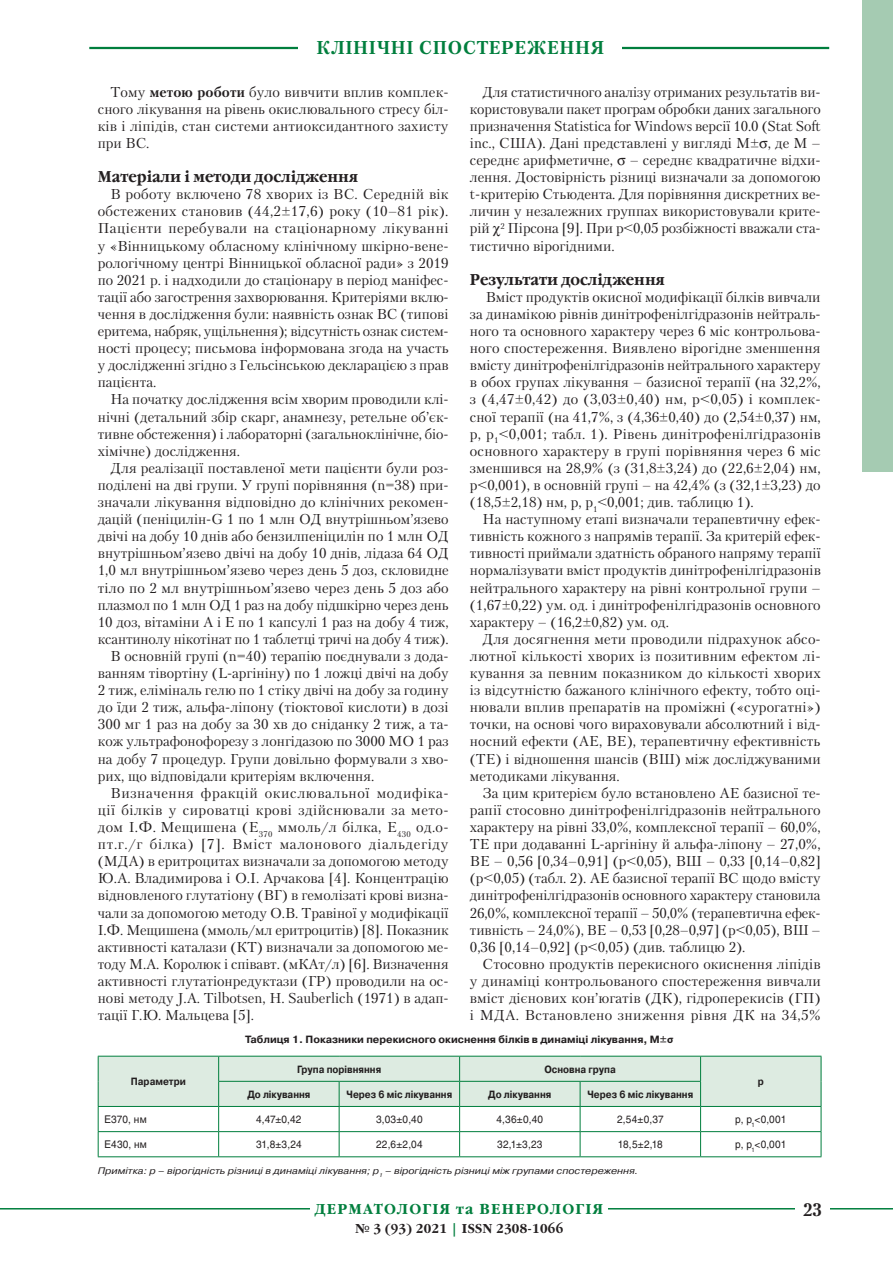
<style>
.page{position:relative;width:893px;height:1263px;background:#fff}
.page>*{position:absolute;margin:0;border:0;box-sizing:border-box;transform-origin:0 0}
.t1{font:700 18.6px "Petersburg C";letter-spacing:.05em;color:#007e3d;scale:.95 1}
.t2{font:700 18px "Petersburg C";color:#231f20}
.Subpost{font:700 15.6px "Garamond C";color:#231f20;scale:.89 1}
.body{font:14.25px/17.1px "Petersburg C";color:#231f20;text-align:justify}
.Rub_DiV{font:700 14.25px "Garamond C";letter-spacing:.1em;color:#007e3d;scale:.95 1}
.Rub_DiV-2{font:700 12.9px "Garamond C";letter-spacing:.025em;color:#231f20;scale:.95 1}
.tbl_body{font:10.5px "Helios";letter-spacing:.02em;color:#231f20;scale:.95 1}
.tbl_Shapka{font:700 10.5px "Pragmatica C";color:#231f20;scale:.9 1}
.tbl_Zag{font:700 10.5px "Pragmatica C";color:#231f20}
.Primechanie{font:italic 9.45px "Pragmatica C";color:#231f20;scale:1.11 1}
.s1{font-weight:700}
.s2{font-family:"Myriad Pro"}
.s3{font-style:inherit}
.s4{color:#007e3d}
</style>
<div class="page">
<svg style="left:98px;top:1056px;width:724px;height:101px"></svg>
<hr style="left:219px;top:1106px;width:120px;height:1px;background:#007e3d">
<hr style="left:339px;top:1106px;width:121px;height:1px;background:#007e3d">
<hr style="left:460px;top:1106px;width:120px;height:1px;background:#007e3d">
<hr style="left:580px;top:1106px;width:121px;height:1px;background:#007e3d">
<hr style="left:701px;top:1106px;width:120px;height:1px;background:#007e3d">
<hr style="left:89px;top:47px;width:740px;height:2px;background:#007e3d">
<div style="left:299px;top:30px;width:323px;height:34px;background:#fff"></div>
<div style="left:863px;top:0;width:30px;height:472px;background:#a5cbb2"></div>
<hr style="left:0;top:1208px;width:893px;height:1px;background:#007e3d">
<div style="left:795px;top:1200px;width:34px;height:17px;background:#fff"></div>
<div style="left:310px;top:1198px;width:298px;height:21px;background:#fff"></div>
<h1 class="t1" style="left:316px;top:36px;width:304px">КЛІНІЧНІ СПОСТЕРЕЖЕННЯ</h1>
<p class="body" style="left:98px;top:83px;width:352px;text-indent:13px">Тому <span class="s1">метою роботи</span> було вивчити вплив комплек&shy;сного лікування на рівень окислювального стресу біл&shy;ків і ліпідів, стан системи антиоксидантного захисту при ВС.</p>
<p class="Subpost" style="left:98px;top:168px;width:294px">Матеріали і методи дослідження</p>
<p class="body" style="left:98px;top:186px;width:352px;text-indent:13px">В роботу включено 78 хворих із ВС. Середній вік обстежених становив (44,2±17,6) року (10–81 рік).<br>Пацієнти перебували на стаціонарному лікуванні у «Вінницькому обласному клінічному шкірно-вене&shy;рологічному центрі Вінницької обласної ради» з 2019 по 2021 р. і надходили до стаціонару в період маніфес&shy;тації або загострення захворювання. Критеріями вклю&shy;чення в дослідження були: наявність ознак ВС (типові еритема, набряк, ущільнення); відсутність ознак систем&shy;ності процесу; письмова інформована згода на участь у дослідженні згідно з Гельсінською декларацією з прав пацієнта.</p>
<p class="body" style="left:98px;top:391px;width:352px;text-align:left;text-indent:13px">На початку дослідження всім хворим проводили клі&shy;нічні (детальний збір скарг, анамнезу, ретельне об’єк&shy;тивне обстеження) і лабораторні (загальноклінічне, біо&shy;хімічне) дослідження.</p>
<p class="body" style="left:98px;top:459px;width:352px;text-indent:13px">Для реалізації поставленої мети пацієнти були роз&shy;поділені на дві групи. У групі порівняння (n=38) при&shy;значали лікування відповідно до клінічних рекомен&shy;дацій (пеніцилін-G 1 по 1 млн ОД внутрішньом’язево двічі на добу 10 днів або бензилпеніцилін по 1 млн ОД внутрішньом’язево двічі на добу 10 днів, лідаза 64 ОД 1,0 мл внутрішньом’язево через день 5 доз, скловидне тіло по 2 мл внутрішньом’язево через день 5 доз або плазмол по 1 млн ОД 1 раз на добу підшкірно через день 10 доз, вітаміни А і Е по 1 капсулі 1 раз на добу 4 тиж, ксантинолу нікотінат по 1 таблетці тричі на добу 4 тиж).</p>
<p class="body" style="left:98px;top:647px;width:352px;text-indent:13px">В основній групі (n=40) терапію поєднували з дода&shy;ванням тівортіну (L-аргiнiну) по 1 ложці двічі на добу 2 тиж, еліміналь гелю по 1 стіку двічі на добу за годину до їди 2 тиж, альфа-ліпону (тiоктової кислоти) в дозі 300 мг 1 раз на добу за 30 хв до сніданку 2 тиж, а та&shy;кож ультрафонофорезу з лонгідазою по 3000 МО 1 раз на добу 7 процедур. Групи довільно формували з хво&shy;рих, що відповідали критеріям включення.</p>
<p class="body" style="left:98px;top:784px;width:352px;text-indent:13px">Визначення фракцій окислювальної модифіка&shy;ції білків у сироватці крові здійснювали за мето&shy;дом І.Ф. Мещишена (Е<sub>370</sub> ммоль/л білка, Е<sub>430</sub> од.о&shy;пт.г./г білка) [7]. Вміст малонового діальдегіду (МДА) в еритроцитах визначали за допомогою методу Ю.А. Владимирова і О.І. Арчакова [4]. Концентрацію відновленого глутатіону (ВГ) в гемолізаті крові визна&shy;чали за допомогою методу О.В. Травіної у модифікації І.Ф. Мещишена (ммоль/мл еритроцитів) [8]. Показник активності каталази (КТ) визначали за допомогою ме&shy;тоду М.А. Королюк і співавт. (мКАт/л) [6]. Визначення активності глутатіонредуктази (ГР) проводили на ос&shy;нові методу J.A. Tilbotsen, H. Sauberlich (1971) в адап&shy;тації Г.Ю. Мальцева [5].</p>
<p class="body" style="left:470px;top:83px;width:353px;text-indent:13px">Для статистичного аналізу отриманих результатів ви&shy;користовували пакет програм обробки даних загального призначення Statistica for Windows версії 10.0 (Stat Soft inc., США). Дані представлені у вигляді M± , де М – середнє арифметичне, – середнє квадратичне відхи&shy;лення. Достовірність різниці визначали за допомогою t-критерію Стьюдента. Для порівняння дискретних ве&shy;личин у незалежних группах використовували крите&shy;рій <sup>2</sup> Пірсона [9]. При р&lt;0,05 розбіжності вважали ста&shy;тистично вірогідними.</p>
<p class="Subpost" style="left:470px;top:270px;width:221px">Результати дослідження</p>
<p class="body" style="left:470px;top:288px;width:352px;text-indent:16px">Вміст продуктів окисної модифікації білків вивчали за динамікою рівнів динітрофенілгідразонів нейтраль&shy;ного та основного характеру через 6 міс контрольова&shy;ного спостереження. Виявлено вірогідне зменшення вмісту динітрофенілгідразонів нейтрального характеру в обох групах лікування – базисної терапії (на 32,2%, з (4,47±0,42) до (3,03±0,40) нм, р&lt;0,05) і комплек&shy;сної терапії (на 41,7%, з (4,36±0,40) до (2,54±0,37) нм, р, р<sub>1</sub>&lt;0,001; табл. 1). Рівень динітрофенілгідразонів основного характеру в групі порівняння через 6 міс зменшився на 28,9% (з (31,8±3,24) до (22,6±2,04) нм, p&lt;0,001), в основній групі – на 42,4% (з (32,1±3,23) до (18,5±2,18) нм, p, р<sub>1</sub>&lt;0,001; див. таблицю 1).</p>
<p class="body" style="left:470px;top:510px;width:353px;text-indent:13px">На наступному етапі визначали терапевтичну ефек&shy;тивність кожного з напрямів терапії. За критерій ефек&shy;тивності приймали здатність обраного напряму терапії нормалізувати вміст продуктів динітрофенілгідразонів нейтрального характеру на рівні контрольної групи – (1,67±0,22) ум. од. і динітрофенілгідразонів основного характеру – (16,2±0,82) ум. од.</p>
<p class="body" style="left:470px;top:630px;width:352px;text-indent:13px">Для досягнення мети проводили підрахунок абсо&shy;лютної кількості хворих із позитивним ефектом лі&shy;кування за певним показником до кількості хворих із відсутністю бажаного клінічного ефекту, тобто оці&shy;нювали вплив препаратів на проміжні («сурогатні») точки, на основі чого вираховували абсолютний і від&shy;носний ефекти (АЕ, ВЕ), терапевтичну ефективність (ТЕ) і відношення шансів (ВШ) між досліджуваними методиками лікування.</p>
<p class="body" style="left:470px;top:784px;width:352px;text-indent:13px">За цим критерієм було встановлено АЕ базисної те&shy;рапії стосовно динітрофенілгідразонів нейтрального характеру на рівні 33,0%, комплексної терапії – 60,0%, ТЕ при додаванні L-аргініну й альфа-ліпону – 27,0%, ВЕ – 0,56 [0,34–0,91] (p&lt;0,05), ВШ – 0,33 [0,14–0,82] (p&lt;0,05) (табл. 2). АЕ базисної терапії ВС щодо вмісту динітрофенілгідразонів основного характеру становила 26,0%, комплексної терапії – 50,0% (терапевтична ефек&shy;тивність – 24,0%), ВЕ – 0,53 [0,28–0,97] (p&lt;0,05), ВШ – 0,36 [0,14–0,92] (p&lt;0,05) (див. таблицю 2).</p>
<p class="body" style="left:470px;top:955px;width:352px;text-indent:13px">Стосовно продуктів перекисного окиснення ліпідів у динаміці контрольованого спостереження вивчали вміст дієнових кон’югатів (ДК), гідроперекисів (ГП) і МДА. Встановлено зниження рівня ДК на 34,5%</p>
<p class="tbl_Zag" style="left:245px;top:1033px;width:430px">Таблиця 1. Показники перекисного окиснення білків в динаміці лікування, M±<span class="s2">σ</span></p>
<p class="tbl_Shapka" style="left:131px;top:1076px;width:63px">Параметри</p>
<p class="tbl_Shapka" style="left:297px;top:1063px;width:95px">Група порівняння</p>
<p class="tbl_Shapka" style="left:544px;top:1063px;width:81px">Основна група</p>
<p class="tbl_Shapka" style="left:247px;top:1088px;width:72px">До лiкування</p>
<p class="tbl_Shapka" style="left:346px;top:1088px;width:119px">Через 6 мic лiкування</p>
<p class="tbl_Shapka" style="left:488px;top:1088px;width:72px">До лiкування</p>
<p class="tbl_Shapka" style="left:587px;top:1088px;width:119px">Через 6 міс лiкування</p>
<p class="tbl_Shapka" style="left:758px;top:1076px;width:8px">р</p>
<p class="tbl_body" style="left:105px;top:1113px;width:46px">Е370, нм</p>
<p class="tbl_body" style="left:256px;top:1113px;width:49px">4,47±0,42</p>
<p class="tbl_body" style="left:376px;top:1113px;width:51px">3,03±0,40</p>
<p class="tbl_body" style="left:496px;top:1113px;width:51px">4,36±0,40</p>
<p class="tbl_body" style="left:617px;top:1113px;width:51px">2,54±0,37</p>
<p class="tbl_body" style="left:735px;top:1113px;width:55px">p, р<sub>1</sub>&lt;0,001</p>
<p class="tbl_body" style="left:105px;top:1138px;width:46px">Е430, нм</p>
<p class="tbl_body" style="left:256px;top:1138px;width:50px">31,8±3,24</p>
<p class="tbl_body" style="left:376px;top:1138px;width:51px">22,6±2,04</p>
<p class="tbl_body" style="left:497px;top:1138px;width:49px">32,1±3,23</p>
<p class="tbl_body" style="left:618px;top:1138px;width:49px">18,5±2,18</p>
<p class="tbl_body" style="left:735px;top:1138px;width:55px">p, р<sub>1</sub>&lt;0,001</p>
<p class="Primechanie" style="left:98px;top:1165px;width:488px"><span class="s3">Примітка:</span> р – вірогідність різниці в динаміці лікування; р<sub>1</sub> – вірогідність різниці між групами спостереження.</p>
<p class="Rub_DiV" style="left:315px;top:1201px;width:305px">ДЕРМАТОЛОГІЯ та ВЕНЕРОЛОГІЯ</p>
<p class="Rub_DiV-2" style="left:355px;top:1221px;width:220px">№ 3 (93) 2021 <span class="s4">|</span> ISSN 2308-1066</p>
<p class="t2" style="left:803px;top:1198px;width:20px">23</p>
</div>
